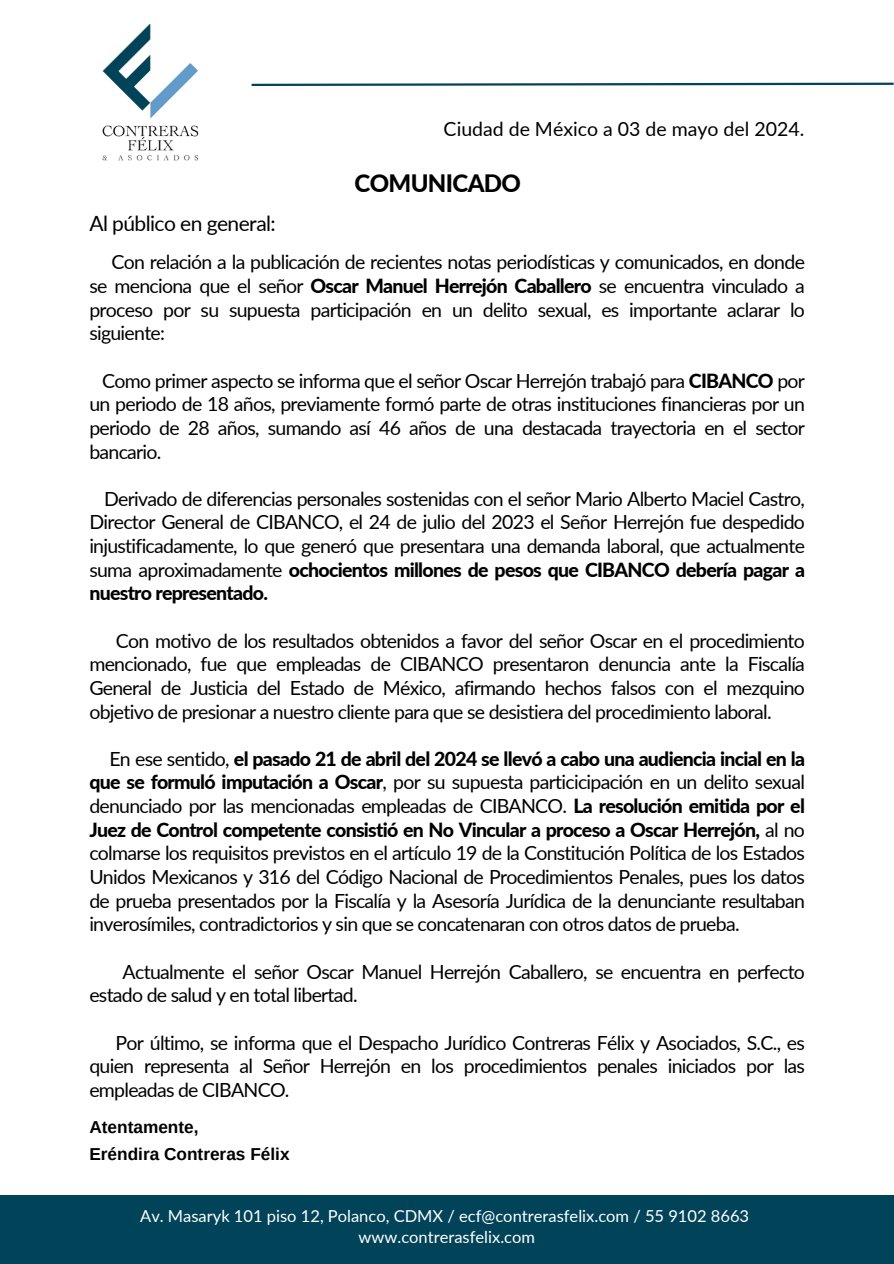
<style>
.page{position:relative;width:894px;height:1264px;background:#fff}
.page>*{position:absolute;margin:0;border:0;box-sizing:border-box;transform-origin:0 0}
.t1{font:800 24px "Lato";letter-spacing:-.025em;color:#000}
.t2{font:21px "Lato";letter-spacing:-.025em;color:#000}
.t3{font:19.5px/23.7px "Lato";letter-spacing:-.035em;color:#000;text-align:justify}
.t4{font:19.5px "Lato";color:#000}
.t5{font:700 17.25px "Arimo";color:#000}
.t6{font:16.5px "Lato";color:#fff}
.s1{font-weight:800}
</style>
<div class="page">
<div style="left:0;top:1195px;width:893px;height:68px;background:#014459"></div>
<svg style="left:251px;top:82px;width:642px;height:4px"></svg>
<img style="left:102px;top:23px;width:97px;height:138px">
<h2 class="t4" style="left:443px;top:117px;width:362px">Ciudad de México a 03 de mayo del 2024.</h2>
<h3 class="t2" style="left:89px;top:210px;width:188px">Al público en general:</h3>
<p class="t1" style="left:354px;top:169px;width:168px">COMUNICADO</p>
<p class="t3" style="left:89px;top:250px;width:717px;text-indent:22px">Con relación a la publicación de recientes notas periodísticas y comunicados, en donde se menciona que el señor <span class="s1">Oscar Manuel Herrejón Caballero</span> se encuentra vinculado a proceso por su supuesta participación en un delito sexual, es importante aclarar lo siguiente:</p>
<p class="t3" style="left:89px;top:368px;width:717px;text-indent:13px">Como primer aspecto se informa que el señor Oscar Herrejón trabajó para <span class="s1">CIBANCO</span> por un periodo de 18 años, previamente formó parte de otras instituciones financieras por un periodo de 28 años, sumando así 46 años de una destacada trayectoria en el sector bancario.</p>
<p class="t3" style="left:89px;top:486px;width:717px;text-indent:15px">Derivado de diferencias personales sostenidas con el señor Mario Alberto Maciel Castro, Director General de CIBANCO, el 24 de julio del 2023 el Señor Herrejón fue despedido injustificadamente, lo que generó que presentara una demanda laboral, que actualmente suma aproximadamente <span class="s1">ochocientos millones de pesos que CIBANCO debería pagar a nuestro representado.</span></p>
<p class="t3" style="left:89px;top:628px;width:717px;text-indent:26px">Con motivo de los resultados obtenidos a favor del señor Oscar en el procedimiento mencionado, fue que empleadas de CIBANCO presentaron denuncia ante la Fiscalía General de Justicia del Estado de México, afirmando hechos falsos con el mezquino objetivo de presionar a nuestro cliente para que se desistiera del procedimiento laboral.</p>
<p class="t3" style="left:89px;top:746px;width:717px;text-indent:20px">En ese sentido, <span class="s1">el pasado 21 de abril del 2024 se llevó a cabo una audiencia incial en la que se formuló imputación a Oscar</span>, por su supuesta particicipación en un delito sexual denunciado por las mencionadas empleadas de CIBANCO. <span class="s1">La resolución emitida por el Juez de Control competente consistió en No Vincular a proceso a Oscar Herrejón,</span> al no colmarse los requisitos previstos en el artículo 19 de la Constitución Política de los Estados Unidos Mexicanos y 316 del Código Nacional de Procedimientos Penales, pues los datos de prueba presentados por la Fiscalía y la Asesoría Jurídica de la denunciante resultaban inverosímiles, contradictorios y sin que se concatenaran con otros datos de prueba.</p>
<p class="t3" style="left:89px;top:959px;width:717px;text-indent:33px">Actualmente el señor Oscar Manuel Herrejón Caballero, se encuentra en perfecto estado de salud y en total libertad.</p>
<p class="t3" style="left:89px;top:1030px;width:717px;text-indent:26px">Por último, se informa que el Despacho Jurídico Contreras Félix y Asociados, S.C., es quien representa al Señor Herrejón en los procedimientos penales iniciados por las empleadas de CIBANCO.</p>
<p class="t5" style="left:89px;top:1116px;width:111px">Atentamente,</p>
<p class="t5" style="left:89px;top:1144px;width:202px">Eréndira Contreras Félix</p>
<h2 class="t6" style="left:140px;top:1205px;width:610px">Av. Masaryk 101 piso 12, Polanco, CDMX / ecf@contrerasfelix.com / 55 9102 8663</h2>
<h1 class="t6" style="left:358px;top:1226px;width:178px">www.contrerasfelix.com</h1>
</div>
